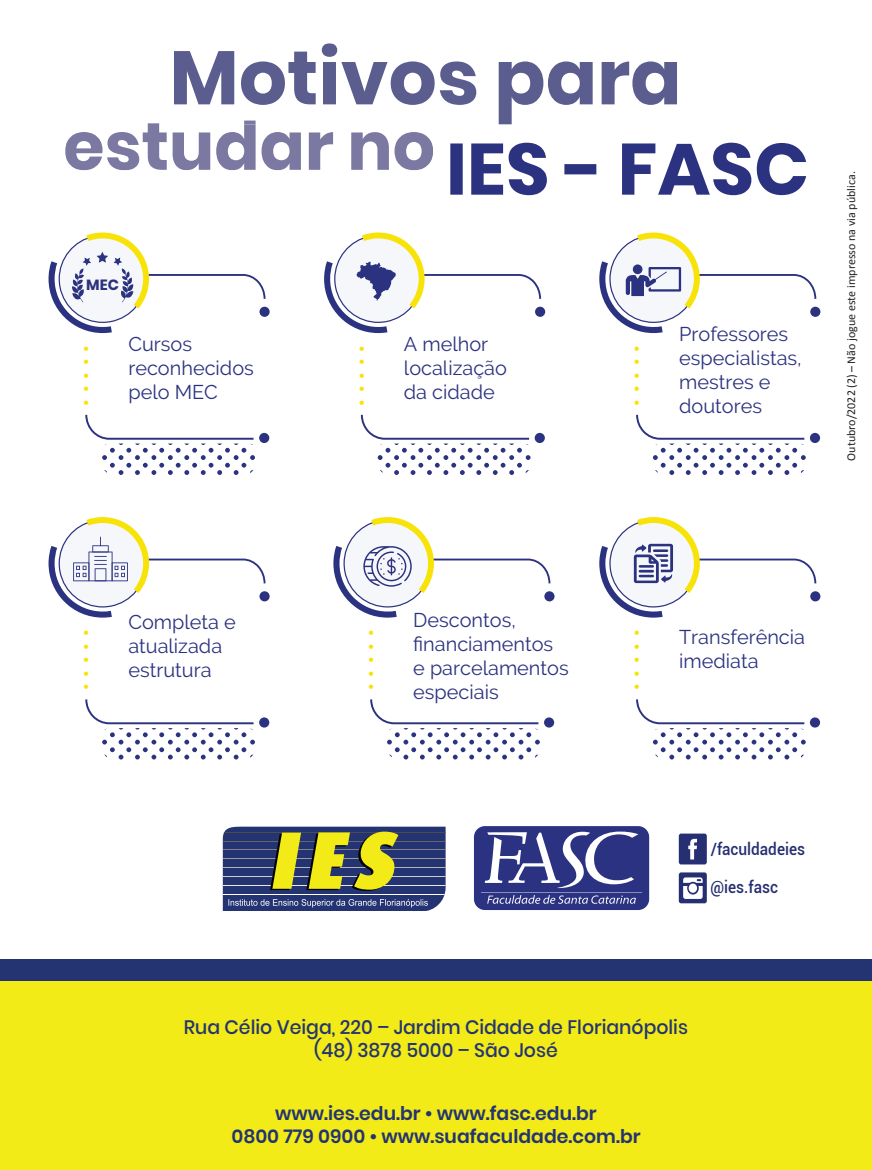
<style>
.page{position:relative;width:872px;height:1170px;background:#fff}
.page>*{position:absolute;margin:0;border:0;box-sizing:border-box;transform-origin:0 0}
.t1{font:700 75.9px "Poppins";color:#5a5d8d}
.t2{font:700 72.3px "Poppins";color:#2b327f}
.t3{font:700 66.9px "Poppins";color:#7b78a1}
.t4{font:19.95px/23.9px "Raleway";color:#2b327f}
.t5{font:500 19.5px/23px "Poppins";color:#243472;text-align:center}
.t6{font:600 18.9px/22.5px "Poppins";color:#243472;text-align:center}
.t7{font:500 16.95px "Roboto";color:#262f71;scale:.91 1}
.t8{font:700 14.85px "Poppins";color:#2b327f}
.t9{font:700 13.95px "Poppins";color:#f7e308}
.t10{font:12px "Calibri";color:#231f20}
</style>
<div class="page">
<div style="left:544px;top:591px;width:10px;height:10px;background:#2b327f;border-radius:50%"></div>
<div style="left:544px;top:717px;width:10px;height:10px;background:#2b327f;border-radius:50%"></div>
<svg style="left:370px;top:699px;width:170px;height:60px"></svg>
<svg style="left:333px;top:517px;width:217px;height:100px"></svg>
<div style="left:810px;top:591px;width:10px;height:10px;background:#2b327f;border-radius:50%"></div>
<div style="left:810px;top:717px;width:10px;height:10px;background:#2b327f;border-radius:50%"></div>
<svg style="left:636px;top:699px;width:169px;height:60px"></svg>
<svg style="left:599px;top:517px;width:217px;height:100px"></svg>
<div style="left:259px;top:591px;width:11px;height:10px;background:#2b327f;border-radius:50%"></div>
<div style="left:259px;top:717px;width:10px;height:10px;background:#2b327f;border-radius:50%"></div>
<svg style="left:85px;top:699px;width:170px;height:60px"></svg>
<svg style="left:49px;top:517px;width:216px;height:100px"></svg>
<div style="left:810px;top:307px;width:10px;height:10px;background:#2b327f;border-radius:50%"></div>
<div style="left:810px;top:433px;width:10px;height:10px;background:#2b327f;border-radius:50%"></div>
<svg style="left:636px;top:415px;width:169px;height:60px"></svg>
<svg style="left:599px;top:232px;width:217px;height:101px"></svg>
<div style="left:633px;top:264px;width:9px;height:10px;background:#2b327f;border-radius:50%"></div>
<div style="left:535px;top:307px;width:10px;height:10px;background:#2b327f;border-radius:50%"></div>
<div style="left:535px;top:433px;width:10px;height:10px;background:#2b327f;border-radius:50%"></div>
<svg style="left:361px;top:415px;width:169px;height:60px"></svg>
<svg style="left:324px;top:232px;width:217px;height:101px"></svg>
<svg style="left:49px;top:232px;width:216px;height:101px"></svg>
<div style="left:259px;top:307px;width:11px;height:10px;background:#2b327f;border-radius:50%"></div>
<div style="left:259px;top:433px;width:10px;height:10px;background:#2b327f;border-radius:50%"></div>
<svg style="left:85px;top:415px;width:170px;height:60px"></svg>
<div style="left:0;top:978px;width:872px;height:191px;background:#f2eb17"></div>
<div style="left:0;top:959px;width:872px;height:21px;background:#243472"></div>
<svg style="left:223px;top:826px;width:222px;height:84px;background:#606963"></svg>
<div style="left:474px;top:826px;width:175px;height:83px;background:#2b3282;border-radius:11px"></div>
<svg style="left:481px;top:831px;width:161px;height:72px"></svg>
<div style="left:679px;top:872px;width:28px;height:31px;background:#262f71;border-radius:2px"></div>
<svg style="left:683px;top:877px;width:19px;height:21px"></svg>
<div style="left:688px;top:883px;width:9px;height:9px;background:#fff;border-radius:50%"></div>
<div style="left:679px;top:833px;width:28px;height:31px;background:#262f71;border-radius:2px"></div>
<svg style="left:688px;top:838px;width:9px;height:21px"></svg>
<h1 class="t1" style="left:169px;top:34px;width:513px">Motivos para</h1>
<h2 class="t2" style="left:446px;top:127px;width:364px">IES - FASC</h2>
<h3 class="t3" style="left:63px;top:107px;width:373px">estudar no</h3>
<p class="t8" style="left:86px;top:276px;width:34px">MEC</p>
<p class="t9" style="left:78px;top:405px;width:62px;rotate:-90deg">•••••</p>
<p class="t4" style="left:128px;top:332px;width:127px">Cursos reconhecidos pelo MEC</p>
<p class="t9" style="left:353px;top:405px;width:62px;rotate:-90deg">•••••</p>
<p class="t4" style="left:404px;top:332px;width:104px">A melhor localização da cidade</p>
<p class="t9" style="left:628px;top:405px;width:62px;rotate:-90deg">•••••</p>
<p class="t4" style="left:679px;top:322px;width:124px">Professores especialistas, mestres e doutores</p>
<p class="t10" style="left:843px;top:460px;width:291px;rotate:-90deg">Outubro/2022 (2) – Não jogue este impresso na via pública.</p>
<p class="t9" style="left:78px;top:690px;width:62px;rotate:-90deg">•••••</p>
<p class="t4" style="left:128px;top:609px;width:109px">Completa e atualizada estrutura</p>
<p class="t9" style="left:363px;top:690px;width:62px;rotate:-90deg">•••••</p>
<p class="t4" style="left:413px;top:607px;width:157px">Descontos, financiamentos e parcelamentos especiais</p>
<p class="t9" style="left:628px;top:690px;width:62px;rotate:-90deg">•••••</p>
<p class="t4" style="left:679px;top:625px;width:127px">Transferência imediata</p>
<p class="t7" style="left:710px;top:836px;width:105px">/faculdadeies</p>
<p class="t7" style="left:710px;top:875px;width:76px">@ies.fasc</p>
<p class="t5" style="left:184px;top:1015px;width:505px">Rua Célio Veiga, 220 – Jardim Cidade de Florianópolis (48) 3878 5000 – São José</p>
<p class="t6" style="left:231px;top:1102px;width:411px">www.ies.edu.br • www.fasc.edu.br<br>0800 779 0900 • www.suafaculdade.com.br</p>
</div>
